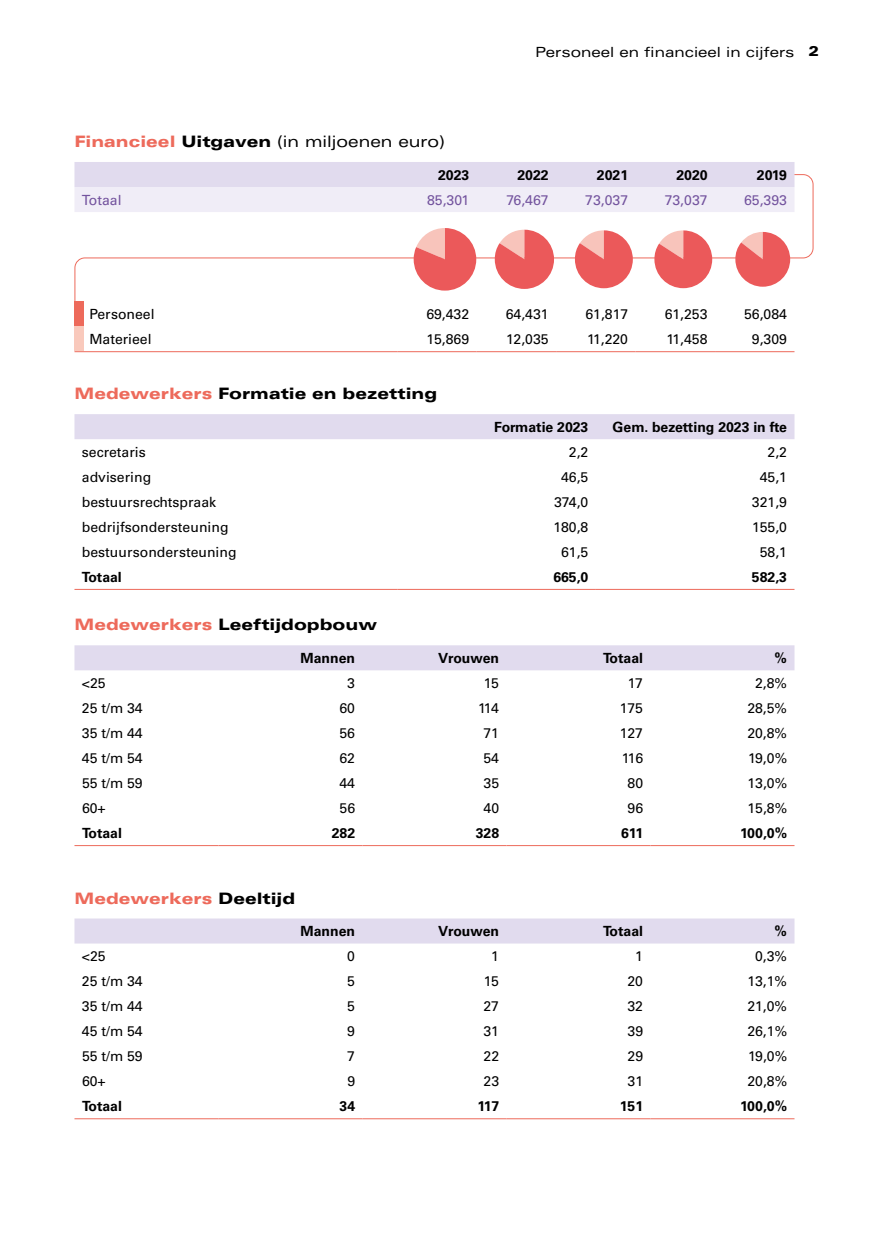
<style>
.page{position:relative;width:869px;height:1241px;background:#fff}
.page>*{position:absolute;margin:0;border:0;box-sizing:border-box;transform-origin:0 0}
.t1{font:900 expanded 15.75px "Univers LT Std";color:#000}
.t2{font:expanded 15.75px "Univers LT Std";color:#000}
.t3{font:900 expanded 15.75px "Univers LT Std";color:#ed6a5b}
.t4{font:14px "Univers LT Std";color:#000}
.t5{font:700 14px "Univers LT Std";color:#000}
.t6{font:14px "Univers LT Std";color:#73539e}
.t7{font:expanded 14px "Univers LT Std";color:#000}
.s1{font-weight:900}
.s2{font-weight:900;color:#ed6a5b}
.s3{color:#ed6a5b}
.s4{color:#000}
</style>
<div class="page">
<svg style="left:74px;top:174px;width:739px;height:127px"></svg>
<svg style="left:74px;top:162px;width:720px;height:50px;background:#e8e4f2"></svg>
<hr style="left:74px;top:351px;width:323px;height:1px;background:#ed6a5b">
<hr style="left:397px;top:351px;width:79px;height:1px;background:#ed6a5b">
<hr style="left:476px;top:351px;width:80px;height:1px;background:#ed6a5b">
<hr style="left:556px;top:351px;width:79px;height:1px;background:#ed6a5b">
<hr style="left:635px;top:351px;width:79px;height:1px;background:#ed6a5b">
<hr style="left:714px;top:351px;width:80px;height:1px;background:#ed6a5b">
<div style="left:74px;top:414px;width:720px;height:25px;background:#e1dbee"></div>
<hr style="left:74px;top:589px;width:323px;height:1px;background:#ed6a5b">
<hr style="left:397px;top:589px;width:198px;height:1px;background:#ed6a5b">
<hr style="left:595px;top:589px;width:199px;height:1px;background:#ed6a5b">
<div style="left:74px;top:645px;width:720px;height:25px;background:#e1dbee"></div>
<hr style="left:74px;top:845px;width:144px;height:1px;background:#ed6a5b">
<hr style="left:218px;top:845px;width:144px;height:1px;background:#ed6a5b">
<hr style="left:362px;top:845px;width:144px;height:1px;background:#ed6a5b">
<hr style="left:506px;top:845px;width:144px;height:1px;background:#ed6a5b">
<hr style="left:650px;top:845px;width:144px;height:1px;background:#ed6a5b">
<div style="left:74px;top:918px;width:720px;height:25px;background:#e1dbee"></div>
<hr style="left:74px;top:1118px;width:144px;height:1px;background:#ed6a5b">
<hr style="left:218px;top:1118px;width:144px;height:1px;background:#ed6a5b">
<hr style="left:362px;top:1118px;width:144px;height:1px;background:#ed6a5b">
<hr style="left:506px;top:1118px;width:144px;height:1px;background:#ed6a5b">
<hr style="left:650px;top:1118px;width:144px;height:1px;background:#ed6a5b">
<svg style="left:413px;top:228px;width:63px;height:62px"></svg>
<svg style="left:494px;top:230px;width:59px;height:59px"></svg>
<svg style="left:574px;top:230px;width:58px;height:58px"></svg>
<svg style="left:654px;top:230px;width:57px;height:58px"></svg>
<svg style="left:735px;top:232px;width:54px;height:55px"></svg>
<div style="left:74px;top:301px;width:10px;height:25px;background:#ed6a5b"></div>
<div style="left:74px;top:326px;width:10px;height:25px;background:#f9c9bc"></div>
<p class="t7" style="left:535px;top:44px;width:285px">Personeel en financieel in cijfers <span class="s1">2</span></p>
<p class="t2" style="left:74px;top:132px;width:372px"><span class="s2">Financieel</span> <span class="s1">Uitgaven</span> (in miljoenen euro)</p>
<p class="t5" style="left:438px;top:166px;width:33px">2023</p>
<p class="t5" style="left:517px;top:166px;width:33px">2022</p>
<p class="t5" style="left:596px;top:166px;width:33px">2021</p>
<p class="t5" style="left:676px;top:166px;width:33px">2020</p>
<p class="t5" style="left:756px;top:166px;width:32px">2019</p>
<p class="t6" style="left:82px;top:191px;width:41px">Totaal</p>
<p class="t6" style="left:427px;top:191px;width:44px">85,301</p>
<p class="t6" style="left:506px;top:191px;width:44px">76,467</p>
<p class="t6" style="left:585px;top:191px;width:44px">73,037</p>
<p class="t6" style="left:664px;top:191px;width:44px">73,037</p>
<p class="t6" style="left:743px;top:191px;width:44px">65,393</p>
<p class="t4" style="left:89px;top:306px;width:67px">Personeel</p>
<p class="t4" style="left:426px;top:306px;width:44px">69,432</p>
<p class="t4" style="left:505px;top:306px;width:44px">64,431</p>
<p class="t4" style="left:585px;top:306px;width:44px">61,817</p>
<p class="t4" style="left:664px;top:306px;width:44px">61,253</p>
<p class="t4" style="left:743px;top:306px;width:44px">56,084</p>
<p class="t4" style="left:89px;top:331px;width:64px">Materieel</p>
<p class="t4" style="left:426px;top:331px;width:44px">15,869</p>
<p class="t4" style="left:506px;top:331px;width:44px">12,035</p>
<p class="t4" style="left:587px;top:331px;width:42px">11,220</p>
<p class="t4" style="left:666px;top:331px;width:42px">11,458</p>
<p class="t4" style="left:751px;top:331px;width:37px">9,309</p>
<p class="t1" style="left:74px;top:384px;width:364px"><span class="s3">Medewerkers</span> Formatie en bezetting</p>
<p class="t5" style="left:494px;top:418px;width:96px">Formatie 2023</p>
<p class="t5" style="left:612px;top:418px;width:176px">Gem. bezetting 2023 in fte</p>
<p class="t4" style="left:82px;top:443px;width:65px">secretaris</p>
<p class="t4" style="left:568px;top:443px;width:21px">2,2</p>
<p class="t4" style="left:767px;top:443px;width:21px">2,2</p>
<p class="t4" style="left:82px;top:468px;width:71px">advisering</p>
<p class="t4" style="left:561px;top:468px;width:29px">46,5</p>
<p class="t4" style="left:759px;top:468px;width:29px">45,1</p>
<p class="t4" style="left:82px;top:493px;width:136px">bestuursrechtspraak</p>
<p class="t4" style="left:554px;top:493px;width:36px">374,0</p>
<p class="t4" style="left:751px;top:493px;width:37px">321,9</p>
<p class="t4" style="left:82px;top:518px;width:148px">bedrijfsondersteuning</p>
<p class="t4" style="left:553px;top:518px;width:36px">180,8</p>
<p class="t4" style="left:751px;top:518px;width:36px">155,0</p>
<p class="t4" style="left:82px;top:543px;width:156px">bestuursondersteuning</p>
<p class="t4" style="left:561px;top:543px;width:29px">61,5</p>
<p class="t4" style="left:759px;top:543px;width:29px">58,1</p>
<p class="t5" style="left:82px;top:568px;width:41px">Totaal</p>
<p class="t5" style="left:553px;top:568px;width:37px">665,0</p>
<p class="t5" style="left:751px;top:568px;width:37px">582,3</p>
<p class="t1" style="left:74px;top:615px;width:304px"><span class="s3">Medewerkers</span> Leeftijdopbouw</p>
<p class="t5" style="left:300px;top:649px;width:56px">Mannen</p>
<p class="t5" style="left:438px;top:649px;width:62px">Vrouwen</p>
<p class="t5" style="left:602px;top:649px;width:41px">Totaal</p>
<p class="t5" style="left:774px;top:649px;width:14px">%</p>
<p class="t4" style="left:82px;top:674px;width:25px">&lt;25</p>
<p class="t4" style="left:347px;top:674px;width:9px">3</p>
<p class="t4" style="left:483px;top:674px;width:17px">15</p>
<p class="t4" style="left:627px;top:674px;width:17px">17</p>
<p class="t4" style="left:754px;top:674px;width:33px">2,8%</p>
<p class="t4" style="left:82px;top:699px;width:62px">25 t/m 34</p>
<p class="t4" style="left:339px;top:699px;width:17px">60</p>
<p class="t4" style="left:478px;top:699px;width:22px">114</p>
<p class="t4" style="left:619px;top:699px;width:25px">175</p>
<p class="t4" style="left:747px;top:699px;width:41px">28,5%</p>
<p class="t4" style="left:82px;top:724px;width:62px">35 t/m 44</p>
<p class="t4" style="left:339px;top:724px;width:17px">56</p>
<p class="t4" style="left:483px;top:724px;width:17px">71</p>
<p class="t4" style="left:619px;top:724px;width:25px">127</p>
<p class="t4" style="left:747px;top:724px;width:41px">20,8%</p>
<p class="t4" style="left:82px;top:749px;width:62px">45 t/m 54</p>
<p class="t4" style="left:339px;top:749px;width:17px">62</p>
<p class="t4" style="left:483px;top:749px;width:17px">54</p>
<p class="t4" style="left:621px;top:749px;width:23px">116</p>
<p class="t4" style="left:747px;top:749px;width:40px">19,0%</p>
<p class="t4" style="left:82px;top:774px;width:62px">55 t/m 59</p>
<p class="t4" style="left:339px;top:774px;width:17px">44</p>
<p class="t4" style="left:483px;top:774px;width:17px">35</p>
<p class="t4" style="left:627px;top:774px;width:17px">80</p>
<p class="t4" style="left:747px;top:774px;width:41px">13,0%</p>
<p class="t4" style="left:82px;top:799px;width:25px">60+</p>
<p class="t4" style="left:339px;top:799px;width:17px">56</p>
<p class="t4" style="left:483px;top:799px;width:17px">40</p>
<p class="t4" style="left:627px;top:799px;width:17px">96</p>
<p class="t4" style="left:747px;top:799px;width:41px">15,8%</p>
<p class="t5" style="left:82px;top:824px;width:41px">Totaal</p>
<p class="t5" style="left:331px;top:824px;width:25px">282</p>
<p class="t5" style="left:475px;top:824px;width:25px">328</p>
<p class="t5" style="left:620px;top:824px;width:24px">611</p>
<p class="t5" style="left:739px;top:824px;width:48px">100,0%</p>
<p class="t3" style="left:74px;top:888px;width:222px">Medewerkers <span class="s4">Deeltijd</span></p>
<p class="t5" style="left:300px;top:922px;width:56px">Mannen</p>
<p class="t5" style="left:438px;top:922px;width:62px">Vrouwen</p>
<p class="t5" style="left:602px;top:922px;width:41px">Totaal</p>
<p class="t5" style="left:774px;top:922px;width:14px">%</p>
<p class="t4" style="left:82px;top:947px;width:25px">&lt;25</p>
<p class="t4" style="left:347px;top:947px;width:9px">0</p>
<p class="t4" style="left:491px;top:947px;width:9px">1</p>
<p class="t4" style="left:635px;top:947px;width:9px">1</p>
<p class="t4" style="left:754px;top:947px;width:33px">0,3%</p>
<p class="t4" style="left:82px;top:972px;width:62px">25 t/m 34</p>
<p class="t4" style="left:347px;top:972px;width:9px">5</p>
<p class="t4" style="left:483px;top:972px;width:17px">15</p>
<p class="t4" style="left:627px;top:972px;width:17px">20</p>
<p class="t4" style="left:747px;top:972px;width:41px">13,1%</p>
<p class="t4" style="left:82px;top:997px;width:62px">35 t/m 44</p>
<p class="t4" style="left:347px;top:997px;width:9px">5</p>
<p class="t4" style="left:483px;top:997px;width:17px">27</p>
<p class="t4" style="left:627px;top:997px;width:17px">32</p>
<p class="t4" style="left:747px;top:997px;width:41px">21,0%</p>
<p class="t4" style="left:82px;top:1022px;width:62px">45 t/m 54</p>
<p class="t4" style="left:347px;top:1022px;width:9px">9</p>
<p class="t4" style="left:483px;top:1022px;width:17px">31</p>
<p class="t4" style="left:627px;top:1022px;width:17px">39</p>
<p class="t4" style="left:747px;top:1022px;width:41px">26,1%</p>
<p class="t4" style="left:82px;top:1047px;width:62px">55 t/m 59</p>
<p class="t4" style="left:347px;top:1047px;width:9px">7</p>
<p class="t4" style="left:483px;top:1047px;width:17px">22</p>
<p class="t4" style="left:627px;top:1047px;width:17px">29</p>
<p class="t4" style="left:747px;top:1047px;width:40px">19,0%</p>
<p class="t4" style="left:82px;top:1072px;width:25px">60+</p>
<p class="t4" style="left:347px;top:1072px;width:9px">9</p>
<p class="t4" style="left:483px;top:1072px;width:17px">23</p>
<p class="t4" style="left:627px;top:1072px;width:17px">31</p>
<p class="t4" style="left:747px;top:1072px;width:41px">20,8%</p>
<p class="t5" style="left:82px;top:1097px;width:41px">Totaal</p>
<p class="t5" style="left:339px;top:1097px;width:17px">34</p>
<p class="t5" style="left:477px;top:1097px;width:23px">117</p>
<p class="t5" style="left:619px;top:1097px;width:25px">151</p>
<p class="t5" style="left:739px;top:1097px;width:48px">100,0%</p>
</div>
